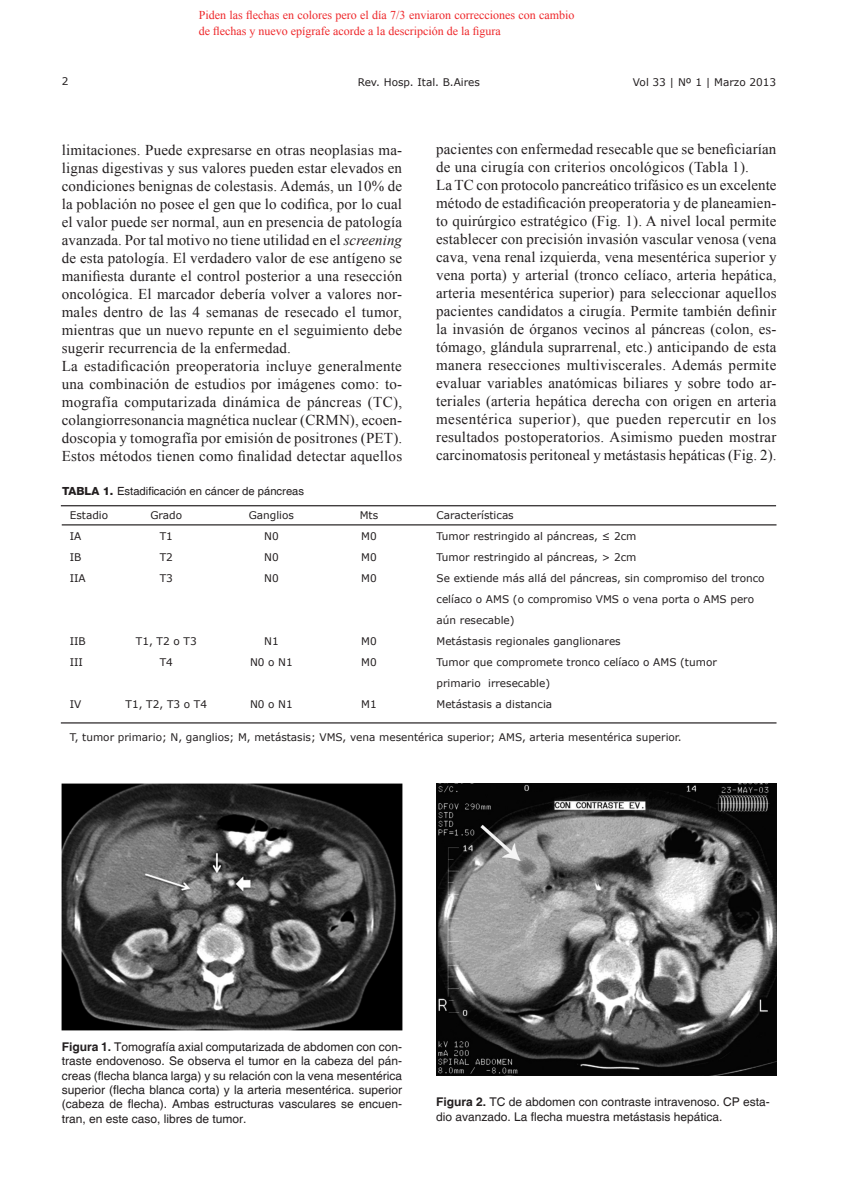
<style>
.page{position:relative;width:851px;height:1191px;background:#fff}
.page>*{position:absolute;margin:0;border:0;box-sizing:border-box;transform-origin:0 0}
.Txt_base{font:15px/18px "Times New Roman";letter-spacing:.01em;color:#231f20;text-align:justify}
.Tabla_Tit{font:12px/14.4px "Helvetica";color:#231f20;text-align:justify}
.Resumen{font:12px/15.8px "Times New Roman";color:#ee2629}
.Tabla_Tit-2{font:11.25px "Helvetica";color:#231f20}
.tabla{font:10.5px "Verdana";color:#231f20}
.tabla-cab{font:10.5px "Verdana";color:#231f20}
.s1{font-style:italic}
.s2{font-family:"Helvetica Neue";font-weight:800}
.s3{font-weight:700}
</style>
<div class="page">
<hr style="left:61px;top:505px;width:715px;height:1px;background:#231f20">
<hr style="left:62px;top:524px;width:714px;height:1px;background:#231f20">
<hr style="left:61px;top:722px;width:715px;height:1px;background:#231f20">
<img style="left:436px;top:784px;width:340px;height:291px">
<img style="left:62px;top:784px;width:340px;height:246px">
<p class="Resumen" style="left:199px;top:7px;width:377px">Piden las flechas en colores pero el día 7/3 enviaron correcciones con cambio de flechas y nuevo epígrafe acorde a la descripción de la figura</p>
<p class="tabla-cab" style="left:62px;top:75px;width:8px">2</p>
<p class="tabla-cab" style="left:357px;top:75px;width:124px">Rev. Hosp. Ital. B.Aires</p>
<p class="tabla-cab" style="left:633px;top:75px;width:145px">Vol 33 | Nº 1 | Marzo 2013</p>
<p class="Txt_base" style="left:62px;top:141px;width:342px">limitaciones. Puede expresarse en otras neoplasias ma&shy;lignas digestivas y sus valores pueden estar elevados en condiciones benignas de colestasis. Además, un 10% de la población no posee el gen que lo codifica, por lo cual el valor puede ser normal, aun en presencia de patología avanzada. Por tal motivo no tiene utilidad en el <span class="s1">screening </span>de esta patología. El verdadero valor de ese antígeno se manifiesta durante el control posterior a una resección oncológica. El marcador debería volver a valores nor&shy;males dentro de las 4 semanas de resecado el tumor, mientras que un nuevo repunte en el seguimiento debe sugerir recurrencia de la enfermedad.</p>
<p class="Txt_base" style="left:62px;top:357px;width:342px">La estadificación preoperatoria incluye generalmente una combinación de estudios por imágenes como: to&shy;mografía computarizada dinámica de páncreas (TC), colangiorresonancia magnética nuclear (CRMN), ecoen&shy;doscopia y tomografía por emisión de positrones (PET).<br>Estos métodos tienen como finalidad detectar aquellos</p>
<p class="Tabla_Tit-2" style="left:62px;top:484px;width:243px"><span class="s2">TABLA 1.</span> Estadificación en cáncer de páncreas</p>
<p class="Txt_base" style="left:436px;top:140px;width:342px">pacientes con enfermedad resecable que se beneficiarían de una cirugía con criterios oncológicos (Tabla 1).</p>
<p class="Txt_base" style="left:436px;top:176px;width:342px">La TC con protocolo pancreático trifásico es un excelente método de estadificación preoperatoria y de planeamien&shy;to quirúrgico estratégico (Fig. 1). A nivel local permite establecer con precisión invasión vascular venosa (vena cava, vena renal izquierda, vena mesentérica superior y vena porta) y arterial (tronco celíaco, arteria hepática, arteria mesentérica superior) para seleccionar aquellos pacientes candidatos a cirugía. Permite también definir la invasión de órganos vecinos al páncreas (colon, es&shy;tómago, glándula suprarrenal, etc.) anticipando de esta manera resecciones multiviscerales. Además permite evaluar variables anatómicas biliares y sobre todo ar&shy;teriales (arteria hepática derecha con origen en arteria mesentérica superior), que pueden repercutir en los resultados postoperatorios. Asimismo pueden mostrar carcinomatosis peritoneal y metástasis hepáticas (Fig. 2).</p>
<p class="tabla" style="left:70px;top:508px;width:40px">Estadio</p>
<p class="tabla" style="left:150px;top:508px;width:33px">Grado</p>
<p class="tabla" style="left:249px;top:508px;width:47px">Ganglios</p>
<p class="tabla" style="left:360px;top:508px;width:20px">Mts</p>
<p class="tabla" style="left:436px;top:508px;width:79px">Características</p>
<p class="tabla" style="left:70px;top:529px;width:13px">IA</p>
<p class="tabla" style="left:160px;top:529px;width:15px">T1</p>
<p class="tabla" style="left:264px;top:529px;width:16px">N0</p>
<p class="tabla" style="left:361px;top:529px;width:17px">M0</p>
<p class="tabla" style="left:436px;top:529px;width:201px">Tumor restringido al páncreas, ≤ 2cm</p>
<p class="tabla" style="left:70px;top:550px;width:13px">IB</p>
<p class="tabla" style="left:160px;top:550px;width:15px">T2</p>
<p class="tabla" style="left:264px;top:550px;width:16px">N0</p>
<p class="tabla" style="left:361px;top:550px;width:17px">M0</p>
<p class="tabla" style="left:436px;top:550px;width:201px">Tumor restringido al páncreas, &gt; 2cm</p>
<p class="tabla" style="left:70px;top:571px;width:18px">IIA</p>
<p class="tabla" style="left:160px;top:571px;width:15px">T3</p>
<p class="tabla" style="left:264px;top:571px;width:16px">N0</p>
<p class="tabla" style="left:361px;top:571px;width:17px">M0</p>
<p class="tabla" style="left:436px;top:571px;width:329px">Se extiende más allá del páncreas, sin compromiso del tronco</p>
<p class="tabla" style="left:436px;top:592px;width:319px">celíaco o AMS (o compromiso VMS o vena porta o AMS pero</p>
<p class="tabla" style="left:436px;top:613px;width:79px">aún resecable)</p>
<p class="tabla" style="left:70px;top:634px;width:18px">IIB</p>
<p class="tabla" style="left:136px;top:634px;width:62px">T1, T2 o T3</p>
<p class="tabla" style="left:264px;top:634px;width:16px">N1</p>
<p class="tabla" style="left:361px;top:634px;width:17px">M0</p>
<p class="tabla" style="left:436px;top:634px;width:186px">Metástasis regionales ganglionares</p>
<p class="tabla" style="left:70px;top:655px;width:15px">III</p>
<p class="tabla" style="left:160px;top:655px;width:15px">T4</p>
<p class="tabla" style="left:250px;top:655px;width:44px">N0 o N1</p>
<p class="tabla" style="left:361px;top:655px;width:17px">M0</p>
<p class="tabla" style="left:436px;top:655px;width:282px">Tumor que compromete tronco celíaco o AMS (tumor</p>
<p class="tabla" style="left:436px;top:676px;width:115px">primario irresecable)</p>
<p class="tabla" style="left:70px;top:697px;width:13px">IV</p>
<p class="tabla" style="left:126px;top:697px;width:83px">T1, T2, T3 o T4</p>
<p class="tabla" style="left:250px;top:697px;width:44px">N0 o N1</p>
<p class="tabla" style="left:361px;top:697px;width:17px">M1</p>
<p class="tabla" style="left:436px;top:697px;width:117px">Metástasis a distancia</p>
<p class="tabla-cab" style="left:70px;top:730px;width:613px">T, tumor primario; N, ganglios; M, metástasis; VMS, vena mesentérica superior; AMS, arteria mesentérica superior.</p>
<p class="Tabla_Tit" style="left:62px;top:1039px;width:342px"><span class="s3">Figura 1.</span> Tomografía axial computarizada de abdomen con con&shy;traste endovenoso. Se observa el tumor en la cabeza del pán&shy;creas (flecha blanca larga) y su relación con la vena mesentérica superior (flecha blanca corta) y la arteria mesentérica. superior (cabeza de flecha). Ambas estructuras vasculares se encuen&shy;tran, en este caso, libres de tumor.</p>
<p class="Tabla_Tit" style="left:436px;top:1095px;width:335px"><span class="s3">Figura 2.</span> TC de abdomen con contraste intravenoso. CP esta&shy;dio avanzado. La flecha muestra metástasis hepática.</p>
</div>
